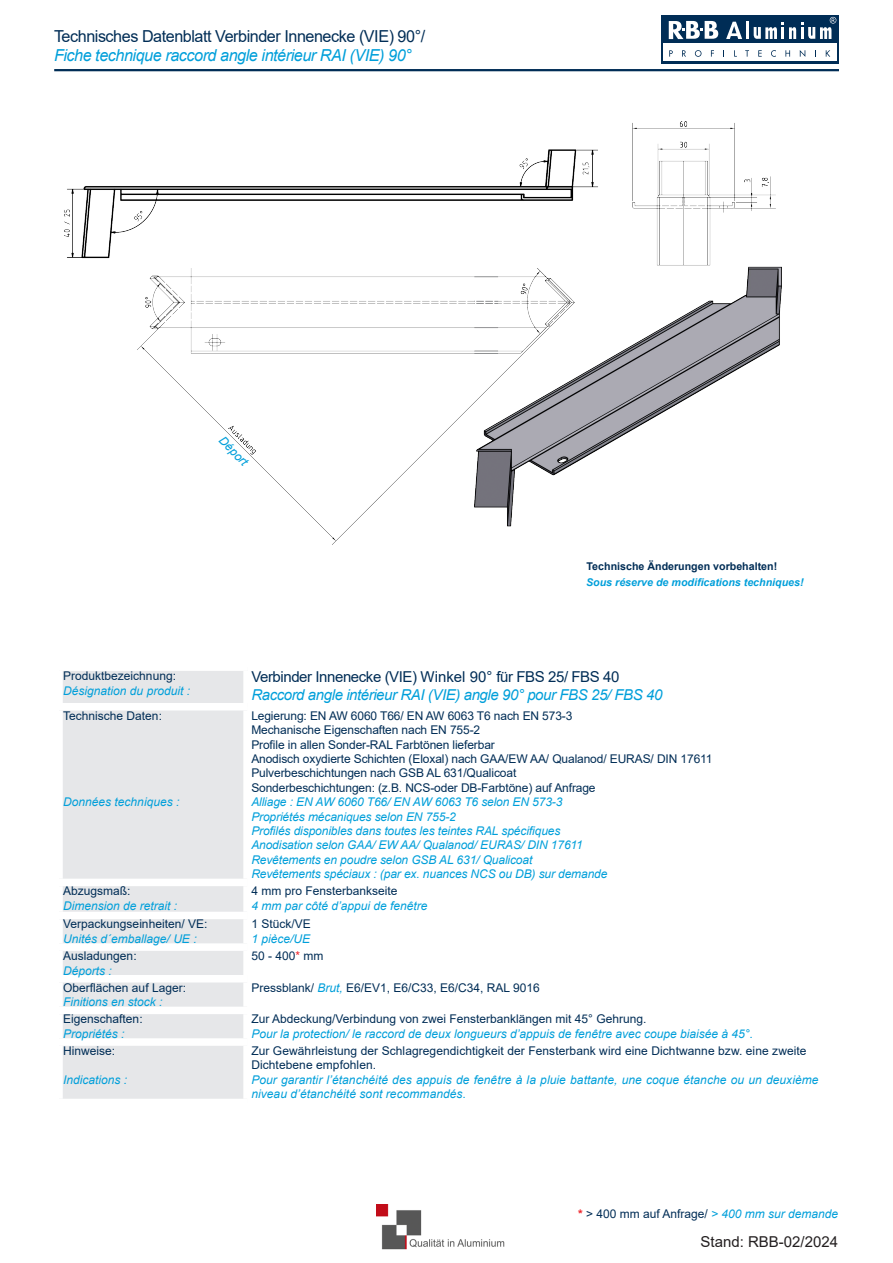
<style>
.page{position:relative;width:893px;height:1263px;background:#fff}
.page>*{position:absolute;margin:0;border:0;box-sizing:border-box;transform-origin:0 0}
.t1{font:16.5px "Arial";letter-spacing:-.03em;color:#002d56}
.t2{font:italic 16.5px "Arial";letter-spacing:-.03em;color:#009fda}
.t3{font:italic 15px "Arial";letter-spacing:-.03em;color:#009fda}
.t4{font:15px "Arial";letter-spacing:-.03em;color:#002d56}
.t5{font:15px "Arial";color:#231f20}
.t6{font:12px/14.4px "Arial";color:#002d56}
.t7{font:italic 12px/14.4px "Arial";color:#009fda}
.t8{font:italic 700 10.65px "Arial";color:#009fda}
.t9{font:700 10.65px "Arial";color:#002d56}
.s1{color:#ee1d23}
.s2{font-style:italic;color:#009fda}
.s3{font-weight:700;color:#ee1d23}
</style>
<div class="page">
<div style="left:661px;top:15px;width:178px;height:48px;background:#002d56"></div>
<svg style="left:726px;top:22px;width:16px;height:17px"></svg>
<hr style="left:746px;top:21px;width:3px;height:18px;background:#fff">
<svg style="left:669px;top:21px;width:49px;height:18px"></svg>
<div style="left:663px;top:44px;width:174px;height:17px;background:#fff"></div>
<svg style="left:669px;top:50px;width:4px;height:7px"></svg>
<svg style="left:682px;top:50px;width:4px;height:7px"></svg>
<svg style="left:695px;top:50px;width:6px;height:7px"></svg>
<svg style="left:711px;top:50px;width:3px;height:7px"></svg>
<svg style="left:745px;top:50px;width:4px;height:7px"></svg>
<svg style="left:758px;top:50px;width:4px;height:7px"></svg>
<svg style="left:771px;top:50px;width:5px;height:7px"></svg>
<svg style="left:785px;top:50px;width:5px;height:7px"></svg>
<svg style="left:800px;top:50px;width:5px;height:7px"></svg>
<svg style="left:826px;top:50px;width:4px;height:7px"></svg>
<svg style="left:754px;top:17px;width:82px;height:22px"></svg>
<img style="left:376px;top:1204px;width:129px;height:46px">
<img style="left:137px;top:121px;width:644px;height:424px">
<div style="left:59px;top:667px;width:188px;height:40px;background:#e6e7e9"></div>
<div style="left:63px;top:710px;width:180px;height:389px;background:#e6e7e9"></div>
<div style="left:55px;top:663px;width:192px;height:8px;background:#fff"></div>
<div style="left:55px;top:671px;width:8px;height:32px;background:#fff"></div>
<div style="left:243px;top:671px;width:8px;height:32px;background:#fff"></div>
<div style="left:55px;top:703px;width:192px;height:7px;background:#fff"></div>
<div style="left:55px;top:879px;width:192px;height:7px;background:#fff"></div>
<div style="left:55px;top:912px;width:192px;height:7px;background:#fff"></div>
<div style="left:55px;top:943px;width:192px;height:8px;background:#fff"></div>
<div style="left:55px;top:975px;width:192px;height:7px;background:#fff"></div>
<div style="left:55px;top:1007px;width:196px;height:7px;background:#fff"></div>
<div style="left:55px;top:1038px;width:192px;height:8px;background:#fff"></div>
<img style="left:64px;top:121px;width:537px;height:147px">
<hr style="left:54px;top:69px;width:785px;height:2px;background:#002d56">
<h1 class="t1" style="left:54px;top:24px;width:373px">Technisches Datenblatt Verbinder Innenecke (VIE) 90°/</h1>
<h1 class="t2" style="left:54px;top:45px;width:359px">Fiche technique raccord angle intérieur RAI (VIE) 90°</h1>
<p class="t7" style="left:226px;top:433px;width:38px;rotate:46deg">Déport</p>
<p class="t9" style="left:587px;top:559px;width:192px">Technische Änderungen vorbehalten!</p>
<p class="t8" style="left:586px;top:575px;width:219px">Sous réserve de modifications techniques!</p>
<p class="t6" style="left:63px;top:669px;width:114px">Produktbezeichnung:</p>
<p class="t7" style="left:63px;top:683px;width:128px">Désignation du produit :</p>
<p class="t4" style="left:251px;top:667px;width:370px">Verbinder Innenecke (VIE) Winkel 90° für FBS 25/ FBS 40</p>
<p class="t3" style="left:251px;top:685px;width:412px">Raccord angle intérieur RAI (VIE) angle 90° pour FBS 25/ FBS 40</p>
<p class="t6" style="left:63px;top:708px;width:100px">Technische Daten:</p>
<p class="t7" style="left:63px;top:795px;width:118px">Données techniques :</p>
<p class="t6" style="left:251px;top:708px;width:463px">Legierung: EN AW 6060 T66/ EN AW 6063 T6 nach EN 573-3<br>Mechanische Eigenschaften nach EN 755-2<br>Profile in allen Sonder-RAL Farbtönen lieferbar<br>Anodisch oxydierte Schichten (Eloxal) nach GAA/EW AA/ Qualanod/ EURAS/ DIN 17611<br>Pulverbeschichtungen nach GSB AL 631/Qualicoat<br>Sonderbeschichtungen: (z.B. NCS-oder DB-Farbtöne) auf Anfrage</p>
<p class="t7" style="left:251px;top:795px;width:358px">Alliage : EN AW 6060 T66/ EN AW 6063 T6 selon EN 573-3<br>Propriétés mécaniques selon EN 755-2<br>Profilés disponibles dans toutes les teintes RAL spécifiques Anodisation selon GAA/ EW AA/ Qualanod/ EURAS/ DIN 17611<br>Revêtements en poudre selon GSB AL 631/ Qualicoat<br>Revêtements spéciaux : (par ex. nuances NCS ou DB) sur demande</p>
<p class="t6" style="left:63px;top:884px;width:69px">Abzugsmaß:</p>
<p class="t7" style="left:63px;top:898px;width:116px">Dimension de retrait :</p>
<p class="t6" style="left:251px;top:884px;width:148px">4 mm pro Fensterbankseite</p>
<p class="t7" style="left:251px;top:898px;width:178px">4 mm par côté d’appui de fenêtre</p>
<p class="t6" style="left:63px;top:917px;width:146px">Verpackungseinheiten/ VE:</p>
<p class="t7" style="left:63px;top:932px;width:135px">Unités d´emballage/ UE :</p>
<p class="t6" style="left:251px;top:917px;width:61px">1 Stück/VE</p>
<p class="t7" style="left:251px;top:932px;width:60px">1 pièce/UE</p>
<p class="t6" style="left:63px;top:949px;width:75px">Ausladungen:</p>
<p class="t7" style="left:63px;top:963px;width:50px">Déports :</p>
<p class="t6" style="left:251px;top:949px;width:74px">50 - 400<span class="s1">*</span> mm</p>
<p class="t6" style="left:63px;top:980px;width:124px">Oberflächen auf Lager:</p>
<p class="t7" style="left:63px;top:995px;width:101px">Finitions en stock :</p>
<p class="t6" style="left:251px;top:980px;width:290px">Pressblank/ <span class="s2">Brut,</span> E6/EV1, E6/C33, E6/C34, RAL 9016</p>
<p class="t6" style="left:63px;top:1012px;width:81px">Eigenschaften:</p>
<p class="t7" style="left:63px;top:1026px;width:63px">Propriétés :</p>
<p class="t6" style="left:251px;top:1012px;width:397px">Zur Abdeckung/Verbindung von zwei Fensterbanklängen mit 45° Gehrung.</p>
<p class="t7" style="left:251px;top:1026px;width:503px">Pour la protection/ le raccord de deux longueurs d’appuis de fenêtre avec coupe biaisée à 45°.</p>
<p class="t6" style="left:63px;top:1043px;width:54px">Hinweise:</p>
<p class="t7" style="left:63px;top:1072px;width:66px">Indications :</p>
<p class="t6" style="left:251px;top:1043px;width:557px">Zur Gewährleistung der Schlagregendichtigkeit der Fensterbank wird eine Dichtwanne bzw. eine zweite<br>Dichtebene empfohlen.</p>
<p class="t7" style="left:251px;top:1072px;width:569px">Pour garantir l’étanchéité des appuis de fenêtre à la pluie battante, une coque étanche ou un deuxième niveau d’étanchéité sont recommandés.</p>
<p class="t6" style="left:578px;top:1206px;width:262px"><span class="s3">*</span> &gt; 400 mm auf Anfrage/ <span class="s2">&gt; 400 mm sur demande</span></p>
<p class="t5" style="left:701px;top:1231px;width:139px">Stand: RBB-02/2024</p>
</div>
